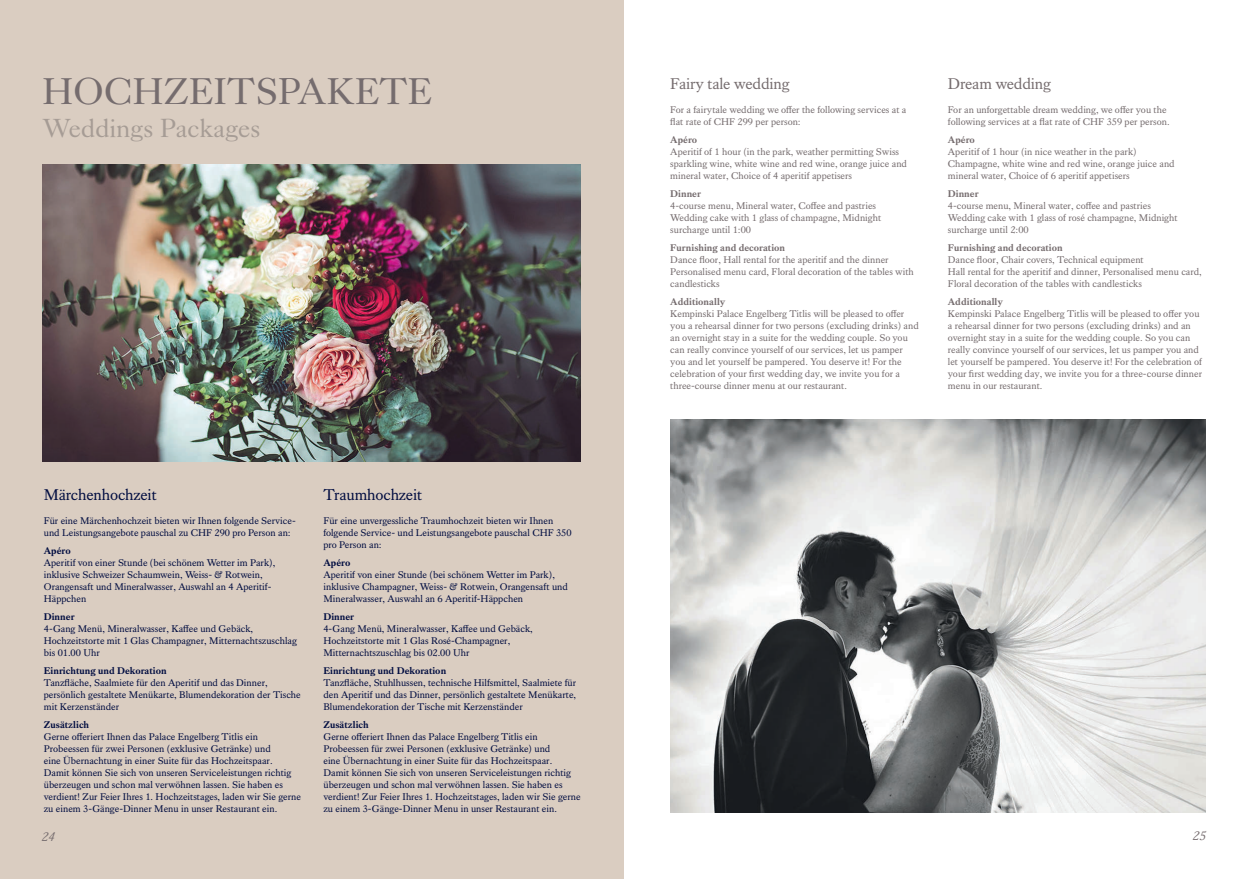
<style>
.page{position:relative;width:1248px;height:879px;background:#fff}
.page>*{position:absolute;margin:0;border:0;box-sizing:border-box;transform-origin:0 0}
.t1{font:37px "Kings Caslon Display";letter-spacing:.01em;color:#756c6e}
.t2{font:26px "Kings Caslon Display";letter-spacing:.01em;color:#a69c95}
.t3{font:16px "Kings Caslon";letter-spacing:-.01em;color:#000c40}
.t4{font:16px "Kings Caslon";letter-spacing:-.01em;color:#756c6e}
.t5{font:italic 13px "Kings Caslon";color:#756c6e}
.t6{font:10px/12px "Kings Caslon";color:#000c40}
.t7{font:10px/12px "Kings Caslon";color:#756c6e}
.t8{font:700 10px "Kings Caslon";color:#756c6e}
.t9{font:700 10px "Kings Caslon";color:#000c40}
</style>
<div class="page">
<div style="left:0;top:0;width:624px;height:879px;background:#dacdc1"></div>
<img style="left:670px;top:420px;width:535px;height:392px">
<img style="left:43px;top:164px;width:538px;height:297px">
<h1 class="t1" style="left:43px;top:73px;width:391px">HOCHZEITSPAKETE</h1>
<h2 class="t2" style="left:43px;top:115px;width:219px">Weddings Packages</h2>
<h3 class="t3" style="left:44px;top:487px;width:114px">Märchenhochzeit</h3>
<p class="t6" style="left:44px;top:515px;width:253px">Für eine Märchenhochzeit bieten wir Ihnen folgende Service&shy;und Leistungsangebote pauschal zu CHF 290 pro Person an:</p>
<p class="t9" style="left:44px;top:547px;width:28px">Apéro</p>
<p class="t6" style="left:44px;top:557px;width:233px">Aperitif von einer Stunde (bei schönem Wetter im Park), inklusive Schweizer Schaumwein, Weiss- &amp; Rotwein, Orangensaft und Mineralwasser, Auswahl an 4 Aperitif-Häppchen</p>
<p class="t9" style="left:44px;top:613px;width:32px">Dinner</p>
<p class="t6" style="left:44px;top:623px;width:254px">4-Gang Menü, Mineralwasser, Kaffee und Gebäck,<br>Hochzeitstorte mit 1 Glas Champagner, Mitternachtszuschlag bis 01.00 Uhr</p>
<p class="t9" style="left:44px;top:667px;width:124px">Einrichtung und Dekoration</p>
<p class="t6" style="left:44px;top:677px;width:258px">Tanzfläche, Saalmiete für den Aperitif und das Dinner, persönlich gestaltete Menükarte, Blumendekoration der Tische mit Kerzenständer</p>
<p class="t9" style="left:44px;top:721px;width:47px">Zusätzlich</p>
<p class="t6" style="left:44px;top:731px;width:258px">Gerne offeriert Ihnen das Palace Engelberg Titlis ein Probeessen für zwei Personen (exklusive Getränke) und<br>eine Übernachtung in einer Suite für das Hochzeitspaar.<br>Damit können Sie sich von unseren Serviceleistungen richtig überzeugen und schon mal verwöhnen lassen. Sie haben es verdient! Zur Feier Ihres 1. Hochzeitstages, laden wir Sie gerne zu einem 3-Gänge-Dinner Menu in unser Restaurant ein.</p>
<h3 class="t3" style="left:323px;top:487px;width:100px">Traumhochzeit</h3>
<p class="t6" style="left:323px;top:515px;width:250px">Für eine unvergessliche Traumhochzeit bieten wir Ihnen folgende Service- und Leistungsangebote pauschal CHF 350 pro Person an:</p>
<p class="t9" style="left:323px;top:559px;width:28px">Apéro</p>
<p class="t6" style="left:323px;top:569px;width:246px">Aperitif von einer Stunde (bei schönem Wetter im Park), inklusive Champagner, Weiss- &amp; Rotwein, Orangensaft und<br>Mineralwasser, Auswahl an 6 Aperitif-Häppchen</p>
<p class="t9" style="left:323px;top:613px;width:32px">Dinner</p>
<p class="t6" style="left:323px;top:623px;width:211px">4-Gang Menü, Mineralwasser, Kaffee und Gebäck,<br>Hochzeitstorte mit 1 Glas Rosé-Champagner,<br>Mitternachtszuschlag bis 02.00 Uhr</p>
<p class="t9" style="left:323px;top:667px;width:124px">Einrichtung und Dekoration</p>
<p class="t6" style="left:323px;top:677px;width:254px;text-align:justify">Tanzfläche, Stuhlhussen, technische Hilfsmittel, Saalmiete für den Aperitif und das Dinner, persönlich gestaltete Menükarte, Blumendekoration der Tische mit Kerzenständer</p>
<p class="t9" style="left:323px;top:721px;width:47px">Zusätzlich</p>
<p class="t6" style="left:323px;top:731px;width:258px">Gerne offeriert Ihnen das Palace Engelberg Titlis ein Probeessen für zwei Personen (exklusive Getränke) und<br>eine Übernachtung in einer Suite für das Hochzeitspaar.<br>Damit können Sie sich von unseren Serviceleistungen richtig überzeugen und schon mal verwöhnen lassen. Sie haben es verdient! Zur Feier Ihres 1. Hochzeitstages, laden wir Sie gerne zu einem 3-Gänge-Dinner Menu in unser Restaurant ein.</p>
<h3 class="t4" style="left:670px;top:76px;width:121px">Fairy tale wedding</h3>
<p class="t7" style="left:670px;top:104px;width:238px">For a fairytale wedding we offer the following services at a flat rate of CHF 299 per person:</p>
<p class="t8" style="left:670px;top:136px;width:28px">Apéro</p>
<p class="t7" style="left:670px;top:146px;width:238px">Aperitif of 1 hour (in the park, weather permitting Swiss sparkling wine, white wine and red wine, orange juice and mineral water, Choice of 4 aperitif appetisers</p>
<p class="t8" style="left:670px;top:190px;width:32px">Dinner</p>
<p class="t7" style="left:670px;top:200px;width:212px">4-course menu, Mineral water, Coffee and pastries<br>Wedding cake with 1 glass of champagne, Midnight surcharge until 1:00</p>
<p class="t8" style="left:670px;top:244px;width:116px">Furnishing and decoration</p>
<p class="t7" style="left:670px;top:254px;width:245px">Dance floor, Hall rental for the aperitif and the dinner<br>Personalised menu card, Floral decoration of the tables with candlesticks</p>
<p class="t8" style="left:670px;top:298px;width:57px">Additionally</p>
<p class="t7" style="left:670px;top:308px;width:250px">Kempinski Palace Engelberg Titlis will be pleased to offer you a rehearsal dinner for two persons (excluding drinks) and an overnight stay in a suite for the wedding couple. So you can really convince yourself of our services, let us pamper you and let yourself be pampered. You deserve it! For the celebration of your first wedding day, we invite you for a three-course dinner menu at our restaurant.</p>
<h3 class="t4" style="left:947px;top:76px;width:104px">Dream wedding</h3>
<p class="t7" style="left:947px;top:104px;width:223px">For an unforgettable dream wedding, we offer you the following services at a flat rate of CHF 359 per person.</p>
<p class="t8" style="left:947px;top:136px;width:28px">Apéro</p>
<p class="t7" style="left:947px;top:146px;width:228px">Aperitif of 1 hour (in nice weather in the park)<br>Champagne, white wine and red wine, orange juice and mineral water, Choice of 6 aperitif appetisers</p>
<p class="t8" style="left:947px;top:190px;width:32px">Dinner</p>
<p class="t7" style="left:947px;top:200px;width:231px">4-course menu, Mineral water, coffee and pastries<br>Wedding cake with 1 glass of rosé champagne, Midnight surcharge until 2:00</p>
<p class="t8" style="left:947px;top:244px;width:116px">Furnishing and decoration</p>
<p class="t7" style="left:947px;top:254px;width:255px">Dance floor, Chair covers, Technical equipment<br>Hall rental for the aperitif and dinner, Personalised menu card,<br>Floral decoration of the tables with candlesticks</p>
<p class="t8" style="left:947px;top:298px;width:57px">Additionally</p>
<p class="t7" style="left:947px;top:308px;width:256px">Kempinski Palace Engelberg Titlis will be pleased to offer you a rehearsal dinner for two persons (excluding drinks) and an overnight stay in a suite for the wedding couple. So you can really convince yourself of our services, let us pamper you and let yourself be pampered. You deserve it! For the celebration of your first wedding day, we invite you for a three-course dinner menu in our restaurant.</p>
<h3 class="t5" style="left:42px;top:831px;width:15px">24</h3>
<h3 class="t5" style="left:1192px;top:830px;width:15px">25</h3>
</div>
